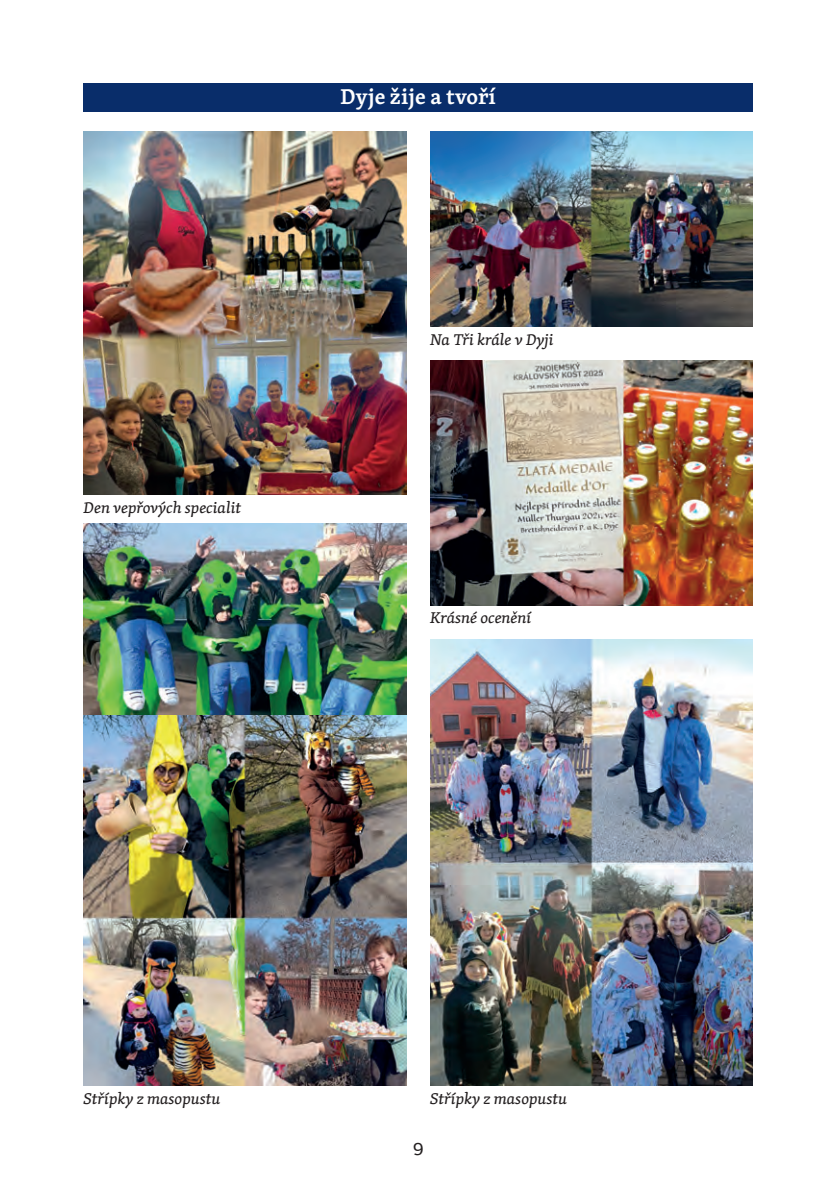
<style>
.page{position:relative;width:839px;height:1192px;background:#fff}
.page>*{position:absolute;margin:0;border:0;box-sizing:border-box;transform-origin:0 0}
.t1{font:600 22px "Skolar PE";color:#fff}
.t2{font:20px "Podkova";color:#231f20}
.t3{font:italic 16px "Skolar Latin";color:#231f20;scale:1.04 1}
</style>
<div class="page">
<div style="left:84px;top:84px;width:669px;height:28px;background:#092d6a"></div>
<img style="left:84px;top:132px;width:322px;height:363px">
<img style="left:430px;top:132px;width:323px;height:195px">
<img style="left:430px;top:360px;width:323px;height:245px">
<img style="left:84px;top:523px;width:322px;height:562px">
<img style="left:430px;top:639px;width:323px;height:446px">
<h1 class="t1" style="left:340px;top:80px;width:157px">Dyje žije a tvoří</h1>
<p class="t3" style="left:84px;top:495px;width:153px">Den vepřových specialit</p>
<p class="t3" style="left:430px;top:327px;width:120px">Na Tři krále v Dyji</p>
<p class="t3" style="left:430px;top:606px;width:99px">Krásné ocenění</p>
<p class="t3" style="left:84px;top:1086px;width:133px">Střípky z masopustu</p>
<p class="t3" style="left:430px;top:1086px;width:133px">Střípky z masopustu</p>
<p class="t2" style="left:412px;top:1134px;width:13px">9</p>
</div>
